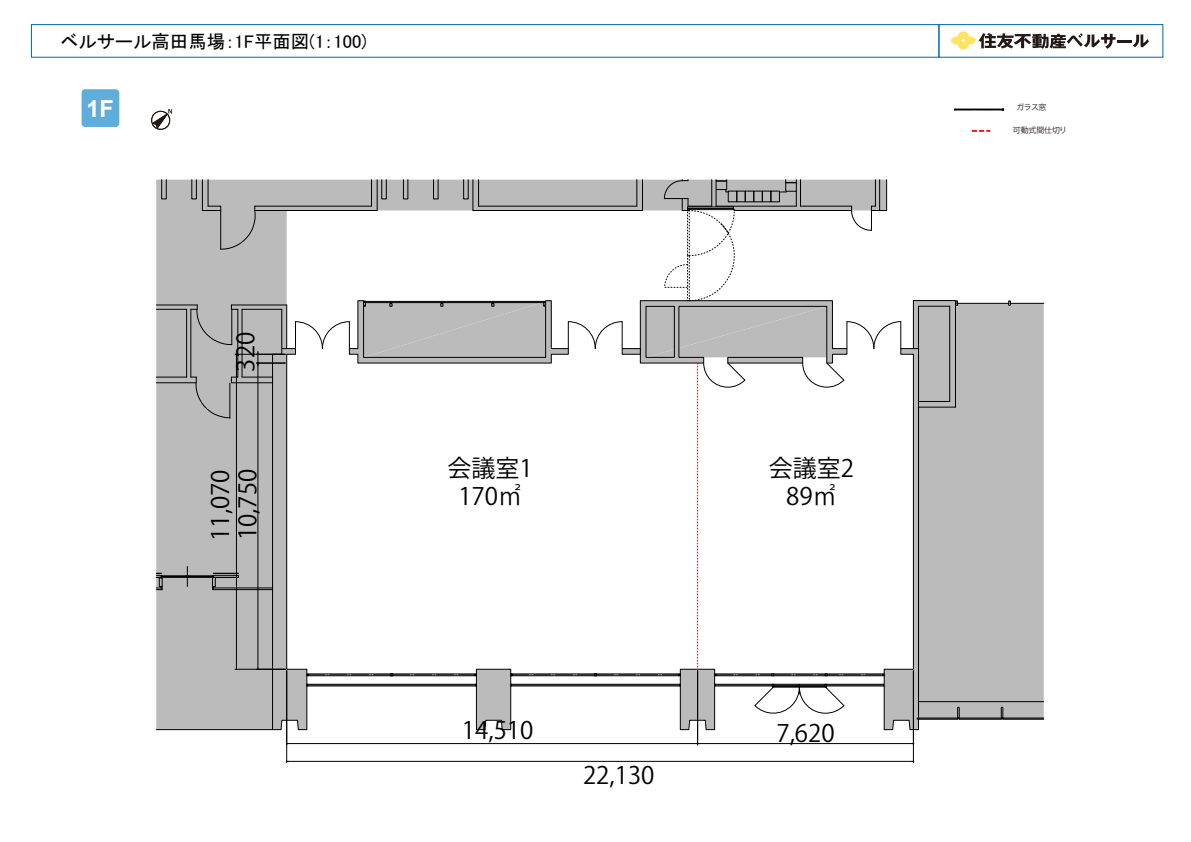
<style>
.page{position:relative;width:1191px;height:842px;background:#fff}
.page>*{position:absolute;margin:0;border:0;box-sizing:border-box;transform-origin:0 0}
.t1{font:24px/28.8px "Koz Go Pr 6 N";color:#000;text-align:center}
.t2{font:700 23.5px "Arial";color:#fff}
.t3{font:18.5px "MS P Gothic";color:#000}
.t4{font:7.8px "Koz Go Pr 6 N";color:#231815}
</style>
<div class="page">
<div style="left:31px;top:24px;width:908px;height:34px;background:#fff;border:1px solid #0068b7"></div>
<div style="left:938px;top:24px;width:225px;height:34px;border:1px solid #0068b7"></div>
<svg style="left:950px;top:31px;width:165px;height:19px"></svg>
<hr style="left:1117px;top:40px;width:14px;height:3px;background:#231815">
<svg style="left:1132px;top:34px;width:17px;height:14px"></svg>
<div style="left:82px;top:89px;width:37px;height:38px;background:#5fadda;border-radius:4px"></div>
<div style="left:919px;top:301px;width:124px;height:418px;background:#bbb"></div>
<div style="left:1002px;top:718px;width:42px;height:1px;border:1px solid #000"></div>
<div style="left:958px;top:718px;width:43px;height:1px;border:1px solid #000"></div>
<div style="left:917px;top:718px;width:41px;height:1px;border:1px solid #000"></div>
<svg style="left:1001px;top:707px;width:2px;height:11px"></svg>
<svg style="left:957px;top:707px;width:2px;height:11px"></svg>
<hr style="left:918px;top:401px;width:31px;height:1px;background:#000">
<hr style="left:918px;top:407px;width:37px;height:1px;background:#000">
<hr style="left:918px;top:306px;width:31px;height:1px;background:#000">
<hr style="left:913px;top:300px;width:42px;height:1px;background:#000">
<hr style="left:949px;top:306px;width:1px;height:95px;background:#000">
<hr style="left:955px;top:301px;width:1px;height:106px;background:#000">
<hr style="left:1010px;top:303px;width:33px;height:1px;background:#000">
<svg style="left:955px;top:300px;width:3px;height:6px"></svg>
<hr style="left:957px;top:303px;width:51px;height:1px;background:#000">
<hr style="left:918px;top:701px;width:125px;height:1px;background:#000">
<hr style="left:913px;top:671px;width:1px;height:92px;background:#000">
<hr style="left:286px;top:671px;width:1px;height:92px;background:#000">
<hr style="left:288px;top:761px;width:624px;height:1px;background:#000">
<hr style="left:288px;top:743px;width:408px;height:1px;background:#000">
<hr style="left:697px;top:671px;width:1px;height:74px;background:#000">
<hr style="left:699px;top:743px;width:213px;height:1px;background:#000">
<svg style="left:156px;top:179px;width:763px;height:551px"></svg>
<svg style="left:954px;top:109px;width:50px;height:1px"></svg>
<svg style="left:971px;top:130px;width:19px;height:2px"></svg>
<svg style="left:151px;top:109px;width:21px;height:21px"></svg>
<p class="t3" style="left:61px;top:32px;width:307px">ベルサール高田馬場：1F平面図(1：100)</p>
<p class="t2" style="left:86px;top:92px;width:29px">1F</p>
<p class="t1" style="left:232px;top:372px;width:41px;rotate:-90deg">320</p>
<p class="t1" style="left:234px;top:540px;width:73px;rotate:-90deg">10,750</p>
<p class="t1" style="left:206px;top:541px;width:73px;rotate:-90deg">11,070</p>
<p class="t1" style="left:447px;top:454px;width:87px">会議室1<br>170㎡</p>
<p class="t1" style="left:769px;top:454px;width:87px">会議室2<br>89㎡</p>
<p class="t1" style="left:462px;top:716px;width:73px">14,510</p>
<p class="t1" style="left:776px;top:719px;width:60px">7,620</p>
<p class="t1" style="left:583px;top:761px;width:73px">22,130</p>
<p class="t4" style="left:1016px;top:103px;width:31px">ガラス窓</p>
<p class="t4" style="left:1012px;top:126px;width:56px">可動式間仕切り</p>
</div>
